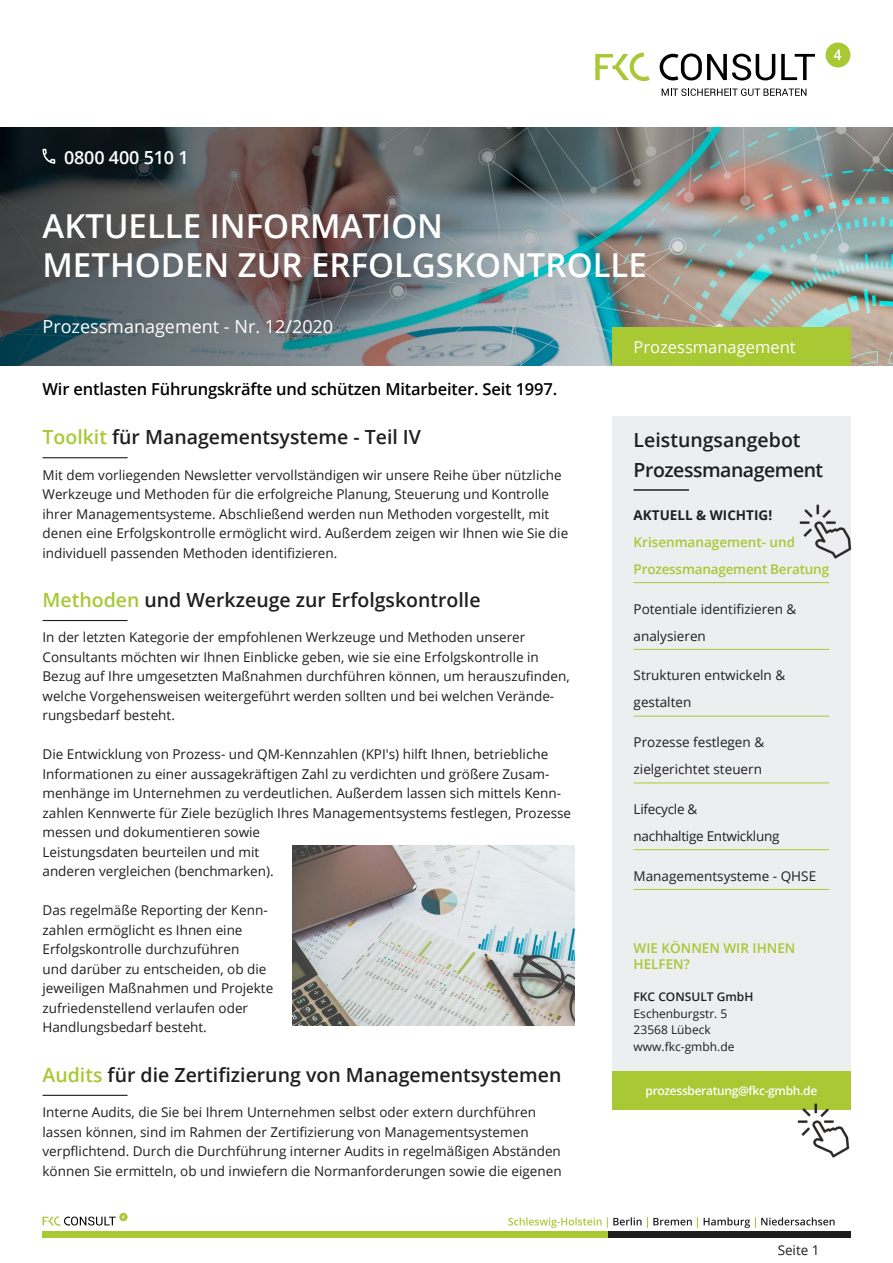
<style>
.page{position:relative;width:893px;height:1263px;background:#fff}
.page>*{position:absolute;margin:0;border:0;box-sizing:border-box;transform-origin:0 0}
.t1{font:600 33px/39px "Open Sans";color:#fff}
.t2{font:600 19.5px "Open Sans";color:#1f1e20}
.t3{font:600 19.5px/30px "Open Sans";letter-spacing:-.025em;color:#1f1e20}
.t4{font:18px "Open Sans";color:#fff}
.t5{font:600 18px "Open Sans";letter-spacing:-.01em;color:#fff}
.t6{font:600 16.5px "Open Sans";letter-spacing:-.01em;color:#000}
.t7{font:16.5px "Open Sans";color:#fff}
.t8{font:13.5px/19.5px "Open Sans";color:#1f1e20}
.t9{font:600 13.5px/16.2px "Open Sans";color:#a8c834}
.t10{font:13.5px/27px "Open Sans";letter-spacing:-.02em;color:#1f1e20}
.t11{font:700 13.5px "Open Sans";color:#1f1e20}
.t12{font:12px/16.5px "Open Sans";color:#1f1e20}
.t13{font:600 12px "Open Sans";letter-spacing:-.025em;color:#fff}
.t14{font:600 12px "Open Sans";color:#1f1e20}
.s1{color:#a8c834}
</style>
<div class="page">
<img style="left:0;top:128px;width:893px;height:238px">
<img style="left:293px;top:845px;width:281px;height:180px">
<svg style="left:595px;top:53px;width:55px;height:28px"></svg>
<svg style="left:660px;top:53px;width:115px;height:28px"></svg>
<svg style="left:781px;top:54px;width:34px;height:26px"></svg>
<div style="left:825px;top:43px;width:25px;height:24px;background:#a8c834;border-radius:50%"></div>
<svg style="left:834px;top:50px;width:7px;height:10px"></svg>
<svg style="left:662px;top:88px;width:144px;height:8px"></svg>
<svg style="left:43px;top:1216px;width:73px;height:10px"></svg>
<svg style="left:119px;top:1213px;width:9px;height:8px"></svg>
<div style="left:43px;top:1231px;width:578px;height:6px;background:#a8c834"></div>
<div style="left:608px;top:1231px;width:242px;height:6px;background:#1f1e20"></div>
<svg style="left:704px;top:1217px;width:131px;height:11px"></svg>
<svg style="left:508px;top:1217px;width:190px;height:11px"></svg>
<div style="left:612px;top:327px;width:238px;height:39px;background:#a8c834"></div>
<div style="left:612px;top:417px;width:238px;height:660px;background:#edeeef"></div>
<hr style="left:43px;top:457px;width:85px;height:1px;background:#1f1e20">
<hr style="left:43px;top:620px;width:85px;height:1px;background:#1f1e20">
<hr style="left:43px;top:1095px;width:85px;height:1px;background:#1f1e20">
<svg style="left:43px;top:149px;width:12px;height:15px"></svg>
<hr style="left:634px;top:582px;width:195px;height:1px;background:#a8c834">
<hr style="left:634px;top:649px;width:195px;height:1px;background:#a8c834">
<hr style="left:634px;top:716px;width:195px;height:1px;background:#a8c834">
<hr style="left:634px;top:782px;width:195px;height:1px;background:#a8c834">
<hr style="left:634px;top:849px;width:195px;height:1px;background:#a8c834">
<hr style="left:634px;top:889px;width:195px;height:1px;background:#a8c834">
<hr style="left:634px;top:489px;width:55px;height:2px;background:#1f1e20">
<div style="left:612px;top:1072px;width:238px;height:38px;background:#a8c834"></div>
<img style="left:797px;top:1103px;width:53px;height:54px">
<img style="left:799px;top:505px;width:53px;height:54px">
<h3 class="t5" style="left:64px;top:145px;width:126px">0800 400 510 1</h3>
<h1 class="t1" style="left:43px;top:206px;width:606px">AKTUELLE INFORMATION<br>METHODEN ZUR ERFOLGSKONTROLLE</h1>
<h3 class="t4" style="left:43px;top:314px;width:292px">Prozessmanagement - Nr. 12/2020</h3>
<p class="t6" style="left:43px;top:378px;width:516px">Wir entlasten Führungskräfte und schützen Mitarbeiter. Seit 1997.</p>
<h2 class="t2" style="left:43px;top:424px;width:380px"><span class="s1">Toolkit</span> für Managementsysteme - Teil IV</h2>
<p class="t8" style="left:43px;top:465px;width:527px">Mit dem vorliegenden Newsletter vervollständigen wir unsere Reihe über nützliche Werkzeuge und Methoden für die erfolgreiche Planung, Steuerung und Kontrolle ihrer Managementsysteme. Abschließend werden nun Methoden vorgestellt, mit denen eine Erfolgskontrolle ermöglicht wird. Außerdem zeigen wir Ihnen wie Sie die individuell passenden Methoden identifizieren.</p>
<h2 class="t2" style="left:43px;top:587px;width:440px"><span class="s1">Methoden</span> und Werkzeuge zur Erfolgskontrolle</h2>
<p class="t8" style="left:43px;top:627px;width:529px">In der letzten Kategorie der empfohlenen Werkzeuge und Methoden unserer Consultants möchten wir Ihnen Einblicke geben, wie sie eine Erfolgskontrolle in Bezug auf Ihre umgesetzten Maßnahmen durchführen können, um herauszufinden, welche Vorgehensweisen weitergeführt werden sollten und bei welchen Verände&shy;rungsbedarf besteht.</p>
<p class="t8" style="left:43px;top:744px;width:530px">Die Entwicklung von Prozess- und QM-Kennzahlen (KPI's) hilft Ihnen, betriebliche Informationen zu einer aussagekräftigen Zahl zu verdichten und größere Zusam&shy;menhänge im Unternehmen zu verdeutlichen. Außerdem lassen sich mittels Kenn&shy;zahlen Kennwerte für Ziele bezüglich Ihres Managementsystems festlegen, Prozesse messen und dokumentieren sowie<br>Leistungsdaten beurteilen und mit<br>anderen vergleichen (benchmarken).</p>
<p class="t8" style="left:43px;top:900px;width:232px">Das regelmäße Reporting der Kenn&shy;zahlen ermöglicht es Ihnen eine Erfolgskontrolle durchzuführen<br>und darüber zu entscheiden, ob die jeweiligen Maßnahmen und Projekte zufriedenstellend verlaufen oder Handlungsbedarf besteht.</p>
<h2 class="t2" style="left:43px;top:1061px;width:520px"><span class="s1">Audits</span> für die Zertifizierung von Managementsystemen</h2>
<p class="t8" style="left:43px;top:1102px;width:521px">Interne Audits, die Sie bei Ihrem Unternehmen selbst oder extern durchführen lassen können, sind im Rahmen der Zertifizierung von Managementsystemen verpflichtend. Durch die Durchführung interner Audits in regelmäßigen Abständen können Sie ermitteln, ob und inwiefern die Normanforderungen sowie die eigenen</p>
<p class="t7" style="left:634px;top:336px;width:164px">Prozessmanagement</p>
<h2 class="t3" style="left:634px;top:424px;width:191px">Leistungsangebot<br>Prozessmanagement</h2>
<p class="t11" style="left:634px;top:505px;width:140px">AKTUELL &amp; WICHTIG!</p>
<p class="t9" style="left:634px;top:528px;width:197px;line-height:27px">Krisenmanagement- und<br>Prozessmanagement Beratung</p>
<p class="t8" style="left:634px;top:595px;width:164px;line-height:27px">Potentiale identifizieren &amp; analysieren</p>
<p class="t8" style="left:634px;top:661px;width:153px;line-height:27px">Strukturen entwickeln &amp; gestalten</p>
<p class="t8" style="left:634px;top:728px;width:132px;line-height:27px">Prozesse festlegen &amp; zielgerichtet steuern</p>
<p class="t10" style="left:634px;top:795px;width:147px">Lifecycle &amp;<br>nachhaltige Entwicklung</p>
<p class="t8" style="left:634px;top:865px;width:184px">Managementsysteme - QHSE</p>
<p class="t9" style="left:634px;top:939px;width:163px">WIE KÖNNEN WIR IHNEN<br>HELFEN?</p>
<p class="t14" style="left:634px;top:989px;width:121px">FKC CONSULT GmbH</p>
<p class="t12" style="left:634px;top:1005px;width:102px">Eschenburgstr. 5<br>23568 Lübeck www.fkc-gmbh.de</p>
<p class="t13" style="left:645px;top:1082px;width:173px">prozessberatung@fkc-gmbh.de</p>
<p class="t8" style="left:778px;top:1240px;width:43px">Seite 1</p>
</div>
